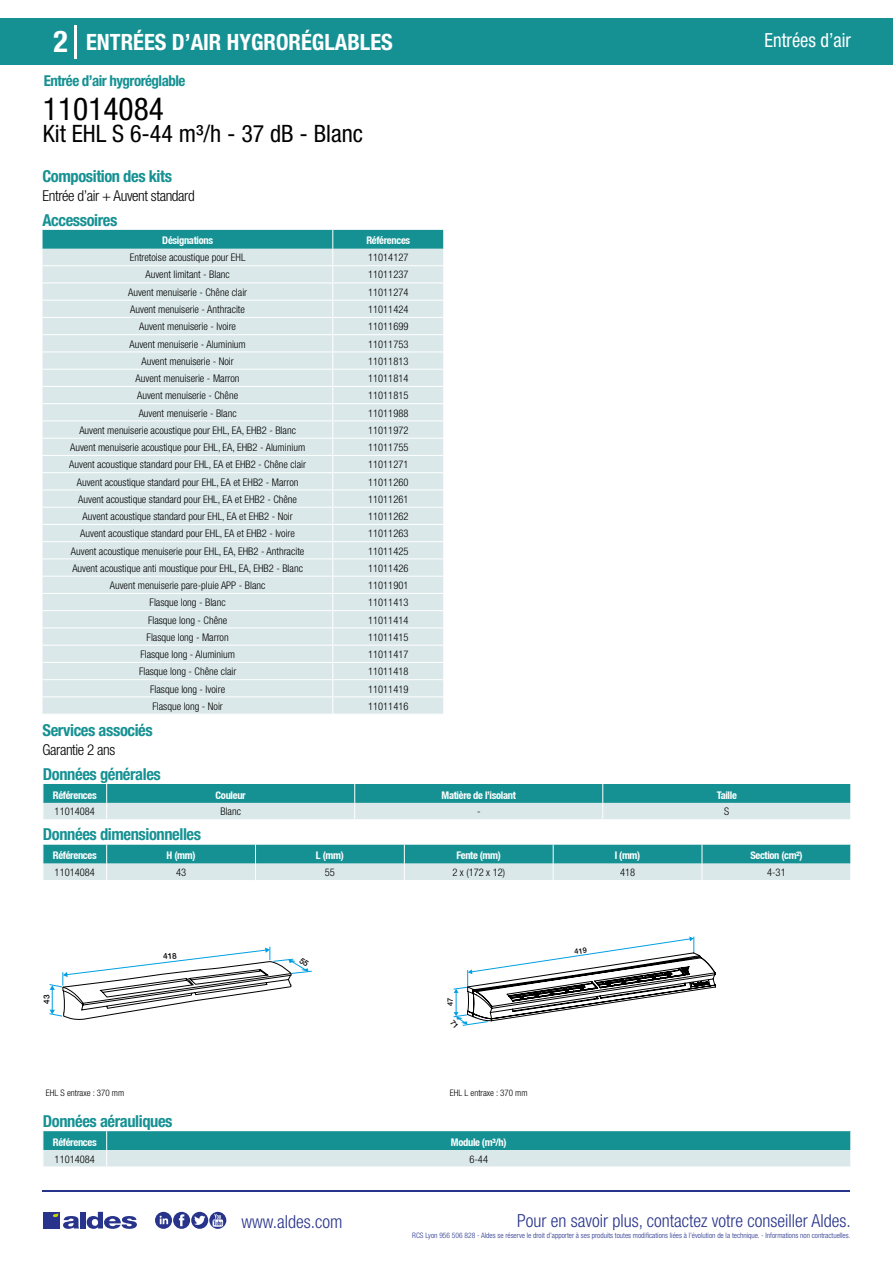
<style>
.page{position:relative;width:893px;height:1263px;background:#fff}
.page>*{position:absolute;margin:0;border:0;box-sizing:border-box;transform-origin:0 0}
.t1{font:condensed 31.5px "Helvetica Neue LT Std";color:#000}
.t2{font:700 condensed 30px "Helvetica Neue LT Std";color:#fff}
.t3{font:condensed 24px "Helvetica Neue LT Std";color:#000}
.t4{font:700 condensed 22.5px "Helvetica Neue LT Std";color:#fff}
.t5{font:condensed 19.5px "Helvetica Neue LT Std";color:#fff;scale:.95 1}
.t6{font:300 condensed 18px "Helvetica Neue";color:#28348b}
.t7{font:700 condensed 16.5px "Helvetica Neue LT Std";letter-spacing:-.025em;color:#169193}
.t8{font:300 condensed 15px "Helvetica Neue LT Std";letter-spacing:-.025em;color:#000}
.t9{font:700 condensed 15px "Helvetica Neue LT Std";letter-spacing:-.035em;color:#169193}
.t10{font:300 condensed 10.5px "Helvetica Neue";color:#000}
.t11{font:700 condensed 10.5px "Helvetica Neue";letter-spacing:-.03em;color:#fff}
.t12{font:300 condensed 9px "Helvetica Neue";color:#000}
.t13{font:500 8.1px "Helvetica Neue";color:#000}
.t14{font:300 condensed 7.5px "Helvetica Neue";color:#28348b}
.t15{font:500 7.5px "Helvetica Neue";color:#000}
</style>
<div class="page">
<div style="left:0;top:18px;width:893px;height:46px;background:#169193"></div>
<hr style="left:74px;top:25px;width:2px;height:33px;background:#fff">
<hr style="left:43px;top:1190px;width:807px;height:1px;background:#28348b">
<svg style="left:155px;top:1212px;width:71px;height:17px"></svg>
<div style="left:43px;top:1212px;width:17px;height:16px;background:#28348b"></div>
<div style="left:80px;top:1212px;width:6px;height:16px;background:#28348b"></div>
<svg style="left:87px;top:1212px;width:50px;height:17px"></svg>
<svg style="left:53px;top:1213px;width:26px;height:16px"></svg>
<svg style="left:43px;top:230px;width:401px;height:484px;background:#d5e5e6"></svg>
<svg style="left:43px;top:784px;width:808px;height:35px;background:#71b9bb"></svg>
<svg style="left:43px;top:845px;width:808px;height:35px;background:#74babc"></svg>
<svg style="left:43px;top:1131px;width:808px;height:36px;background:#75bbbc"></svg>
<svg style="left:49px;top:947px;width:263px;height:73px"></svg>
<svg style="left:453px;top:936px;width:263px;height:90px"></svg>
<h2 class="t2" style="left:54px;top:24px;width:16px">2</h2>
<h3 class="t4" style="left:86px;top:28px;width:308px">ENTRÉES D’AIR HYGRORÉGLABLES</h3>
<h3 class="t5" style="left:765px;top:29px;width:92px">Entrées d’air</h3>
<h3 class="t9" style="left:44px;top:71px;width:143px">Entrée d’air hygroréglable</h3>
<h1 class="t1" style="left:43px;top:91px;width:122px">11014084</h1>
<h3 class="t3" style="left:43px;top:120px;width:322px">Kit EHL S 6-44 m³/h - 37 dB - Blanc</h3>
<h3 class="t7" style="left:43px;top:166px;width:131px">Composition des kits</h3>
<h3 class="t7" style="left:43px;top:210px;width:76px">Accessoires</h3>
<p class="t11" style="left:162px;top:234px;width:52px">Désignations</p>
<p class="t11" style="left:366px;top:234px;width:45px">Références</p>
<p class="t10" style="left:130px;top:251px;width:117px">Entretoise acoustique pour EHL</p>
<p class="t10" style="left:368px;top:251px;width:42px">11014127</p>
<p class="t10" style="left:145px;top:269px;width:86px">Auvent limitant - Blanc</p>
<p class="t10" style="left:368px;top:269px;width:42px">11011237</p>
<p class="t10" style="left:128px;top:286px;width:121px">Auvent menuiserie - Chêne clair</p>
<p class="t10" style="left:368px;top:286px;width:42px">11011274</p>
<p class="t10" style="left:130px;top:303px;width:116px">Auvent menuiserie - Anthracite</p>
<p class="t10" style="left:368px;top:303px;width:42px">11011424</p>
<p class="t10" style="left:139px;top:320px;width:98px">Auvent menuiserie - Ivoire</p>
<p class="t10" style="left:368px;top:320px;width:42px">11011699</p>
<p class="t10" style="left:129px;top:338px;width:118px">Auvent menuiserie - Aluminium</p>
<p class="t10" style="left:368px;top:338px;width:42px">11011753</p>
<p class="t10" style="left:142px;top:355px;width:94px">Auvent menuiserie - Noir</p>
<p class="t10" style="left:368px;top:355px;width:42px">11011813</p>
<p class="t10" style="left:136px;top:372px;width:105px">Auvent menuiserie - Marron</p>
<p class="t10" style="left:368px;top:372px;width:42px">11011814</p>
<p class="t10" style="left:137px;top:389px;width:103px">Auvent menuiserie - Chêne</p>
<p class="t10" style="left:368px;top:389px;width:42px">11011815</p>
<p class="t10" style="left:139px;top:407px;width:99px">Auvent menuiserie - Blanc</p>
<p class="t10" style="left:368px;top:407px;width:42px">11011988</p>
<p class="t10" style="left:79px;top:424px;width:218px">Auvent menuiserie acoustique pour EHL, EA, EHB2 - Blanc</p>
<p class="t10" style="left:368px;top:424px;width:42px">11011972</p>
<p class="t10" style="left:70px;top:441px;width:237px">Auvent menuiserie acoustique pour EHL, EA, EHB2 - Aluminium</p>
<p class="t10" style="left:368px;top:441px;width:42px">11011755</p>
<p class="t10" style="left:69px;top:458px;width:238px">Auvent acoustique standard pour EHL, EA et EHB2 - Chêne clair</p>
<p class="t10" style="left:368px;top:458px;width:42px">11011271</p>
<p class="t10" style="left:77px;top:476px;width:223px">Auvent acoustique standard pour EHL, EA et EHB2 - Marron</p>
<p class="t10" style="left:368px;top:476px;width:42px">11011260</p>
<p class="t10" style="left:78px;top:493px;width:220px">Auvent acoustique standard pour EHL, EA et EHB2 - Chêne</p>
<p class="t10" style="left:368px;top:493px;width:42px">11011261</p>
<p class="t10" style="left:83px;top:510px;width:212px">Auvent acoustique standard pour EHL, EA et EHB2 - Noir</p>
<p class="t10" style="left:368px;top:510px;width:42px">11011262</p>
<p class="t10" style="left:80px;top:527px;width:216px">Auvent acoustique standard pour EHL, EA et EHB2 - Ivoire</p>
<p class="t10" style="left:368px;top:527px;width:42px">11011263</p>
<p class="t10" style="left:71px;top:545px;width:235px">Auvent acoustique menuiserie pour EHL, EA, EHB2 - Anthracite</p>
<p class="t10" style="left:368px;top:545px;width:42px">11011425</p>
<p class="t10" style="left:72px;top:562px;width:232px">Auvent acoustique anti moustique pour EHL, EA, EHB2 - Blanc</p>
<p class="t10" style="left:368px;top:562px;width:42px">11011426</p>
<p class="t10" style="left:110px;top:579px;width:157px">Auvent menuiserie pare-pluie APP - Blanc</p>
<p class="t10" style="left:368px;top:579px;width:42px">11011901</p>
<p class="t10" style="left:150px;top:597px;width:78px">Flasque long - Blanc</p>
<p class="t10" style="left:368px;top:597px;width:42px">11011413</p>
<p class="t10" style="left:148px;top:614px;width:81px">Flasque long - Chêne</p>
<p class="t10" style="left:368px;top:614px;width:42px">11011414</p>
<p class="t10" style="left:147px;top:631px;width:84px">Flasque long - Marron</p>
<p class="t10" style="left:368px;top:631px;width:42px">11011415</p>
<p class="t10" style="left:140px;top:648px;width:96px">Flasque long - Aluminium</p>
<p class="t10" style="left:368px;top:648px;width:42px">11011417</p>
<p class="t10" style="left:139px;top:666px;width:99px">Flasque long - Chêne clair</p>
<p class="t10" style="left:368px;top:666px;width:42px">11011418</p>
<p class="t10" style="left:150px;top:683px;width:77px">Flasque long - Ivoire</p>
<p class="t10" style="left:368px;top:683px;width:42px">11011419</p>
<p class="t10" style="left:152px;top:700px;width:72px">Flasque long - Noir</p>
<p class="t10" style="left:368px;top:700px;width:42px">11011416</p>
<h3 class="t7" style="left:43px;top:720px;width:112px">Services associés</h3>
<h3 class="t8" style="left:43px;top:741px;width:74px">Garantie 2 ans</h3>
<h3 class="t7" style="left:43px;top:764px;width:119px">Données générales</h3>
<p class="t11" style="left:53px;top:788px;width:45px">Références</p>
<p class="t11" style="left:216px;top:788px;width:32px">Couleur</p>
<p class="t11" style="left:442px;top:788px;width:76px">Matière de l’isolant</p>
<p class="t11" style="left:717px;top:788px;width:22px">Taille</p>
<p class="t10" style="left:55px;top:806px;width:42px">11014084</p>
<p class="t10" style="left:220px;top:806px;width:22px">Blanc</p>
<p class="t10" style="left:477px;top:806px;width:5px">-</p>
<p class="t10" style="left:724px;top:806px;width:7px">S</p>
<h3 class="t7" style="left:43px;top:824px;width:160px">Données dimensionnelles</h3>
<p class="t11" style="left:53px;top:849px;width:45px">Références</p>
<p class="t11" style="left:167px;top:849px;width:30px">H (mm)</p>
<p class="t11" style="left:316px;top:849px;width:29px">L (mm)</p>
<p class="t11" style="left:456px;top:849px;width:46px">Fente (mm)</p>
<p class="t11" style="left:615px;top:849px;width:27px">l (mm)</p>
<p class="t11" style="left:750px;top:849px;width:54px">Section (cm²)</p>
<p class="t10" style="left:55px;top:866px;width:42px">11014084</p>
<p class="t10" style="left:176px;top:866px;width:12px">43</p>
<p class="t10" style="left:325px;top:866px;width:12px">55</p>
<p class="t10" style="left:452px;top:866px;width:54px">2 x (172 x 12)</p>
<p class="t10" style="left:620px;top:866px;width:17px">418</p>
<p class="t10" style="left:767px;top:866px;width:20px">4-31</p>
<h3 class="t8" style="left:43px;top:187px;width:154px">Entrée d’air + Auvent standard</h3>
<p class="t13" style="left:42px;top:1004px;width:11px;rotate:-90deg">43</p>
<p class="t15" style="left:446px;top:1006px;width:10px;rotate:-90deg">47</p>
<p class="t12" style="left:46px;top:1087px;width:80px">EHL S entraxe : 370 mm</p>
<p class="t12" style="left:450px;top:1087px;width:79px">EHL L entraxe : 370 mm</p>
<h3 class="t7" style="left:43px;top:1111px;width:131px">Données aérauliques</h3>
<p class="t11" style="left:53px;top:1135px;width:45px">Références</p>
<p class="t11" style="left:451px;top:1135px;width:57px">Module (m³/h)</p>
<p class="t10" style="left:55px;top:1153px;width:42px">11014084</p>
<p class="t10" style="left:469px;top:1153px;width:20px">6-44</p>
<h3 class="t6" style="left:241px;top:1211px;width:102px">www.aldes.com</h3>
<h3 class="t6" style="left:517px;top:1211px;width:335px">Pour en savoir plus, contactez votre conseiller Aldes.</h3>
<p class="t14" style="left:412px;top:1230px;width:440px">RCS Lyon 956 506 828 - Aldes se réserve le droit d’apporter à ses produits toutes modifications liées à l’évolution de la technique. - Informations non contractuelles.</p>
</div>
